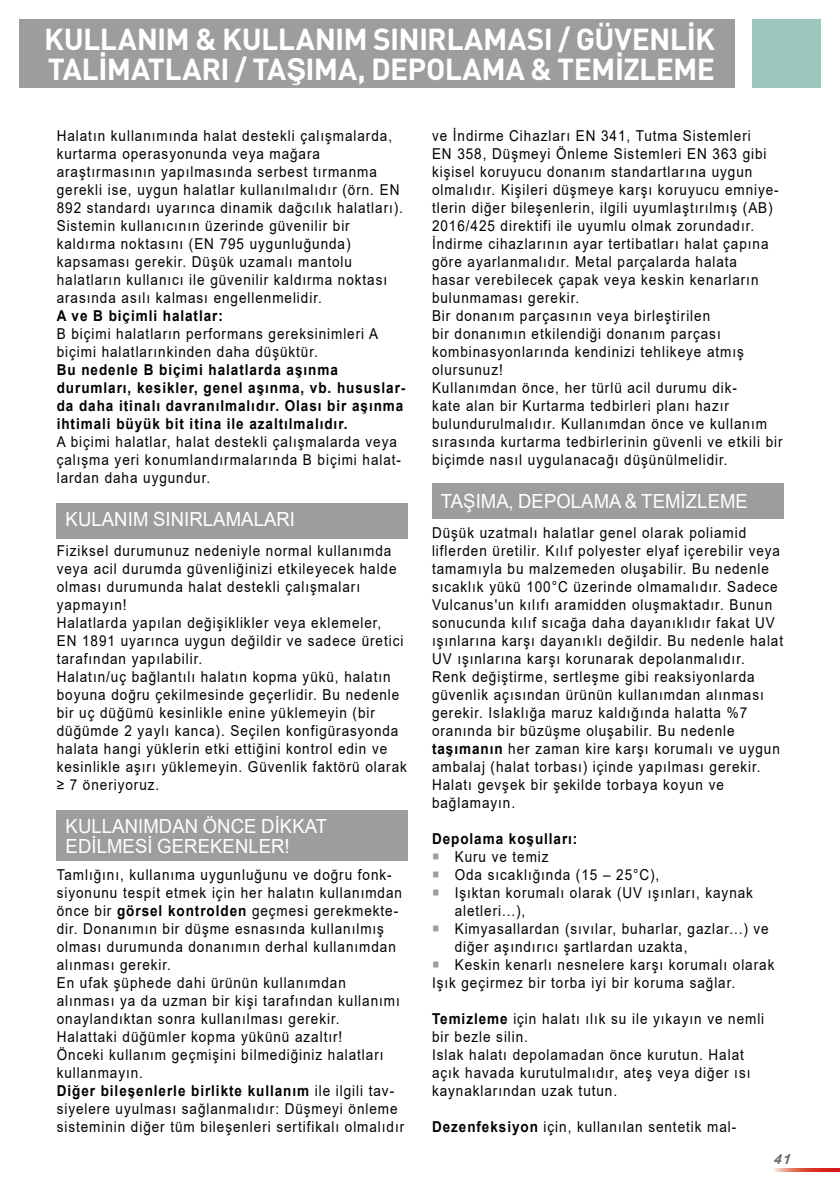
<style>
.page{position:relative;width:840px;height:1191px;background:#fff}
.page>*{position:absolute;margin:0;border:0;box-sizing:border-box;transform-origin:0 0}
.t1{font:700 30px/30px "DIN Pro";letter-spacing:-.02em;color:#fff}
.t2{font:19.4px/19.4px "Arial";letter-spacing:.005em;color:#fff;scale:.95 1}
.t3{font:15px/18px "Arial";letter-spacing:.07em;color:#000;scale:.9 1}
.t4{font:700 15px/18px "Arial";letter-spacing:.07em;color:#000;scale:.9 1}
.t5{font:italic 700 14px "Arial";color:#706f6f}
.s1{font-family:"Arial"}
.s2{font-weight:700}
.s3{color:#9d9d9c}
</style>
<div class="page">
<svg style="left:773px;top:1168px;width:66px;height:3px"></svg>
<div style="left:20px;top:20px;width:714px;height:68px;background:#9d9d9c"></div>
<div style="left:751px;top:20px;width:68px;height:68px;background:#9ec7bf"></div>
<div style="left:57px;top:503px;width:351px;height:35px;background:#9d9d9c"></div>
<div style="left:432px;top:483px;width:350px;height:36px;background:#9d9d9c"></div>
<div style="left:57px;top:810px;width:351px;height:51px;background:#9d9d9c"></div>
<h1 class="t1" style="left:44px;top:21px;width:672px">KULLANIM &amp; KULLANIM SINIRLAMASI / GÜVENL<span class="s1">İ</span>K<br>TAL<span class="s1">İ</span>MATLARI / TA<span class="s1">Ş</span>IMA, DEPOLAMA &amp; TEM<span class="s1">İ</span>ZLEME</h1>
<p class="t3" style="left:57px;top:127px;width:386px">Halatın kullanımında halat destekli çalışmalarda, kurtarma operasyonunda veya mağara araştırmasının yapılmasında serbest tırmanma gerekli ise, uygun halatlar kullanılmalıdır (örn. EN 892 standardı uyarınca dinamik dağcılık halatları).<br>Sistemin kullanıcının üzerinde güvenilir bir kaldırma noktasını (EN 795 uygunluğunda) kapsaması gerekir. Düşük uzamalı mantolu halatların kullanıcı ile güvenilir kaldırma noktası arasında asılı kalması engellenmelidir.</p>
<p class="t4" style="left:57px;top:307px;width:186px">A ve B biçimli halatlar:</p>
<p class="t3" style="left:57px;top:325px;width:358px">B biçimi halatların performans gereksinimleri A biçimi halatlarınkinden daha düşüktür.</p>
<p class="t4" style="left:57px;top:361px;width:388px">Bu nedenle B biçimi halatlarda aşınma durumları, kesikler, genel aşınma, vb. hususlar&shy;da daha itinalı davranılmalıdır. Olası bir aşınma ihtimali büyük bit itina ile azaltılmalıdır.</p>
<p class="t3" style="left:57px;top:433px;width:384px">A biçimi halatlar, halat destekli çalışmalarda veya çalışma yeri konumlandırmalarında B biçimi halat&shy;lardan daha uygundur.</p>
<p class="t2" style="left:66px;top:509px;width:243px">KULANIM SINIRLAMALARI</p>
<p class="t3" style="left:57px;top:541px;width:390px">Fiziksel durumunuz nedeniyle normal kullanımda veya acil durumda güvenliğinizi etkileyecek halde olması durumunda halat destekli çalışmaları yapmayın!<br>Halatlarda yapılan değişiklikler veya eklemeler,<br>EN 1891 uyarınca uygun değildir ve sadece üretici tarafından yapılabilir.<br>Halatın/uç bağlantılı halatın kopma yükü, halatın boyuna doğru çekilmesinde geçerlidir. Bu nedenle bir uç düğümü kesinlikle enine yüklemeyin (bir düğümde 2 yaylı kanca). Seçilen konfigürasyonda halata hangi yüklerin etki ettiğini kontrol edin ve kesinlikle aşırı yüklemeyin. Güvenlik faktörü olarak ≥ 7 öneriyoruz.</p>
<p class="t2" style="left:66px;top:816px;width:277px">KULLANIMDAN ÖNCE DİKKAT<br>EDİLMESİ GEREKENLER!</p>
<p class="t3" style="left:57px;top:865px;width:387px">Tamlığını, kullanıma uygunluğunu ve doğru fonk&shy;siyonunu tespit etmek için her halatın kullanımdan önce bir <span class="s2">görsel kontrolden</span> geçmesi gerekmekte&shy;dir. Donanımın bir düşme esnasında kullanılmış olması durumunda donanımın derhal kullanımdan alınması gerekir.<br>En ufak şüphede dahi ürünün kullanımdan alınması ya da uzman bir kişi tarafından kullanımı onaylandıktan sonra kullanılması gerekir.<br>Halattaki düğümler kopma yükünü azaltır!<br>Önceki kullanım geçmişini bilmediğiniz halatları kullanmayın.<br><span class="s2">Diğer bileşenlerle birlikte kullanım</span> ile ilgili tav&shy;siyelere uyulması sağlanmalıdır: Düşmeyi önleme sisteminin diğer tüm bileşenleri sertifikalı olmalıdır</p>
<p class="t3" style="left:432px;top:127px;width:391px">ve İndirme Cihazları EN 341, Tutma Sistemleri<br>EN 358, Düşmeyi Önleme Sistemleri EN 363 gibi kişisel koruyucu donanım standartlarına uygun olmalıdır. Kişileri düşmeye karşı koruyucu emniye&shy;tlerin diğer bileşenlerin, ilgili uyumlaştırılmış (AB)<br>2016/425 direktifi ile uyumlu olmak zorundadır.<br>İndirme cihazlarının ayar tertibatları halat çapına göre ayarlanmalıdır. Metal parçalarda halata<br>hasar verebilecek çapak veya keskin kenarların bulunmaması gerekir.<br>Bir donanım parçasının veya birleştirilen<br>bir donanımın etkilendiği donanım parçası kombinasyonlarında kendinizi tehlikeye atmış olursunuz!<br>Kullanımdan önce, her türlü acil durumu dik-<br>kate alan bir Kurtarma tedbirleri planı hazır bulundurulmalıdır. Kullanımdan önce ve kullanım sırasında kurtarma tedbirlerinin güvenli ve etkili bir biçimde nasıl uygulanacağı düşünülmelidir.</p>
<p class="t2" style="left:440px;top:491px;width:324px">TAŞIMA, DEPOLAMA &amp; TEMİZLEME</p>
<p class="t3" style="left:432px;top:523px;width:391px">Düşük uzatmalı halatlar genel olarak poliamid liflerden üretilir. Kılıf polyester elyaf içerebilir veya tamamıyla bu malzemeden oluşabilir. Bu nedenle sıcaklık yükü 100°C üzerinde olmamalıdır. Sadece Vulcanus'un kılıfı aramidden oluşmaktadır. Bunun sonucunda kılıf sıcağa daha dayanıklıdır fakat UV ışınlarına karşı dayanıklı değildir. Bu nedenle halat UV ışınlarına karşı korunarak depolanmalıdır.<br>Renk değiştirme, sertleşme gibi reaksiyonlarda güvenlik açısından ürünün kullanımdan alınması gerekir. Islaklığa maruz kaldığında halatta %7 oranında bir büzüşme oluşabilir. Bu nedenle <span class="s2">taşımanın</span> her zaman kire karşı korumalı ve uygun ambalaj (halat torbası) içinde yapılması gerekir.<br>Halatı gevşek bir şekilde torbaya koyun ve bağlamayın.</p>
<p class="t4" style="left:432px;top:829px;width:163px">Depolama koşulları:</p>
<p class="t3" style="left:432px;top:847px;width:131px"><span class="s3">○</span> Kuru ve temiz</p>
<p class="t3" style="left:432px;top:865px;width:254px"><span class="s3">○</span> Oda sıcaklığında (15 – 25°C),</p>
<p class="t3" style="left:454px;top:883px;width:333px;text-indent:-23px"><span class="s3">○</span> Işıktan korumalı olarak (UV ışınları, kaynak aletleri...),</p>
<p class="t3" style="left:454px;top:919px;width:350px;text-indent:-23px"><span class="s3">○</span> Kimyasallardan (sıvılar, buharlar, gazlar...) ve diğer aşındırıcı şartlardan uzakta,</p>
<p class="t3" style="left:432px;top:955px;width:382px"><span class="s3">○</span> Keskin kenarlı nesnelere karşı korumalı olarak<br>Işık geçirmez bir torba iyi bir koruma sağlar.</p>
<p class="t3" style="left:432px;top:1009px;width:370px"><span class="s2">Temizleme</span> için halatı ılık su ile yıkayın ve nemli bir bezle silin.<br>Islak halatı depolamadan önce kurutun. Halat açık havada kurutulmalıdır, ateş veya diğer ısı kaynaklarından uzak tutun.</p>
<p class="t3" style="left:432px;top:1117px;width:339px"><span class="s2">Dezenfeksiyon</span> için, kullanılan sentetik mal-</p>
<p class="t5" style="left:773px;top:1150px;width:20px">41</p>
</div>
